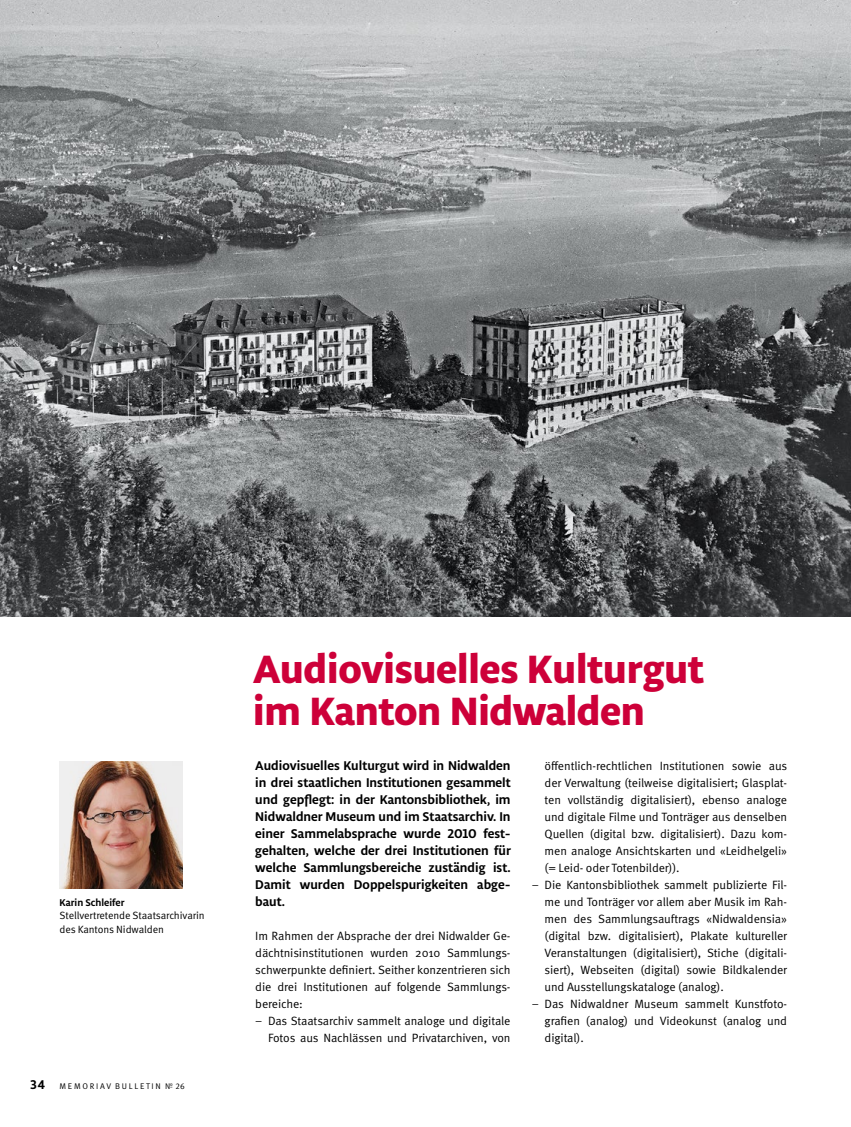
<style>
.page{position:relative;width:851px;height:1127px;background:#fff}
.page>*{position:absolute;margin:0;border:0;box-sizing:border-box;transform-origin:0 0}
.t1{font:800 42px/42px "Libertad";color:#cd0039}
.t2{font:700 13.5px/17px "Libertad";color:#000;text-align:justify}
.t3{font:12px/17px "Meta Pro";letter-spacing:-.01em;color:#000;text-align:justify}
.t4{font:10.5px/13.5px "Meta Pro";letter-spacing:-.01em;color:#000}
.t5{font:700 10.5px "Libertad";color:#000}
.t6{font:8.25px "Meta Pro";letter-spacing:.21em;color:#000}
.s1{font-family:"Libertad";font-weight:700;font-size:13.5px}
</style>
<div class="page">
<img style="left:0;top:0;width:850px;height:617px">
<img style="left:60px;top:761px;width:123px;height:128px">
<p class="t5" style="left:60px;top:895px;width:67px">Karin Schleifer</p>
<p class="t4" style="left:60px;top:909px;width:147px">Stellvertretende Staatsarchivarin des Kantons Nidwalden</p>
<p class="t6" style="left:30px;top:1080px;width:157px"><span class="s1">34</span> MEMORIAV BULLETIN №26</p>
<h1 class="t1" style="left:253px;top:646px;width:452px">Audiovisuelles Kulturgut im Kanton Nidwalden</h1>
<p class="t2" style="left:255px;top:756px;width:257px">Audiovisuelles Kulturgut wird in Nidwalden in drei staatlichen Institutionen gesammelt und gepflegt: in der Kantonsbibliothek, im Nidwaldner Museum und im Staatsarchiv. In einer Sammelabsprache wurde 2010 fest&shy;gehalten, welche der drei Institutionen für welche Sammlungsbereiche zuständig ist.<br>Damit wurden Doppelspurigkeiten abge&shy;baut.</p>
<p class="t3" style="left:255px;top:927px;width:257px">Im Rahmen der Absprache der drei Nidwalder Ge&shy;dächtnisinstitutionen wurden 2010 Sammlungs&shy;schwerpunkte definiert. Seither konzentrieren sich die drei Institutionen auf folgende Sammlungs&shy;bereiche:</p>
<p class="t3" style="left:255px;top:1012px;width:257px;text-align:right">– Das Staatsarchiv sammelt analoge und digitale<br>Fotos aus Nachlässen und Privatarchiven, von</p>
<p class="t3" style="left:544px;top:757px;width:244px">öffentlich-rechtlichen Institutionen sowie aus der Verwaltung (teilweise digitalisiert; Glasplat&shy;ten vollständig digitalisiert), ebenso analoge und digitale Filme und Tonträger aus denselben Quellen (digital bzw. digitalisiert). Dazu kom&shy;men analoge Ansichtskarten und «Leidhelgeli» (= Leid- oder Totenbilder)).</p>
<p class="t3" style="left:544px;top:876px;width:244px;text-indent:-13px">– Die Kantonsbibliothek sammelt publizierte Fil&shy;me und Tonträger vor allem aber Musik im Rah&shy;men des Sammlungsauftrags «Nidwaldensia» (digital bzw. digitalisiert), Plakate kultureller Veranstaltungen (digitalisiert), Stiche (digitali&shy;siert), Webseiten (digital) sowie Bildkalender und Ausstellungskataloge (analog).</p>
<p class="t3" style="left:544px;top:995px;width:244px;text-indent:-13px">– Das Nidwaldner Museum sammelt Kunstfoto&shy;grafien (analog) und Videokunst (analog und digital).</p>
</div>
